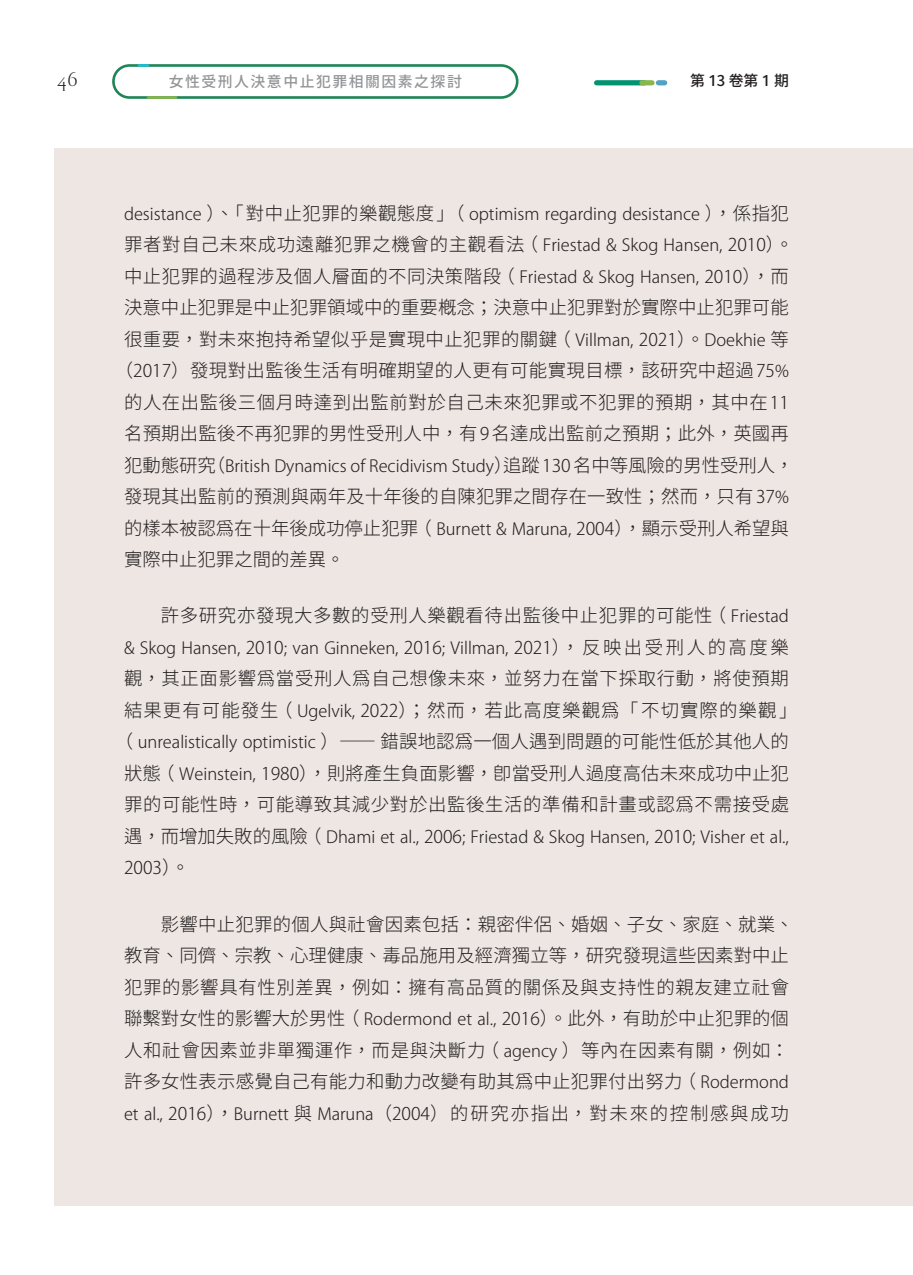
<style>
.page{position:relative;width:913px;height:1275px;background:#fff}
.page>*{position:absolute;margin:0;border:0;box-sizing:border-box;transform-origin:0 0}
.t1{font:19.25px "Bodebeck LT Std";color:#231f20}
.t2{font:18.38px/31.5px "Gen Yo Gothic TW L";letter-spacing:.025em;color:#231f20;text-align:center}
.t3{font:300 17.5px "Koz Go Pro";color:#231f20}
.t4{font:300 16.62px "Koz Go Pro";color:#231f20}
.t5{font:14.88px "Gen Yo Gothic TW M";letter-spacing:.1em;color:#939598}
.t6{font:14.88px "Gen Yo Gothic TW M";color:#231f20}
.s1{font-family:"Gen Yo Gothic TW L";font-weight:400;font-size:18.38px}
.s2{font-family:"Koz Go Pro";font-weight:300;font-size:16.62px}
.s3{font-family:"Koz Go Pro";font-weight:300;font-size:17.5px}
.s4{font-size:17.5px}
</style>
<div class="page">
<div style="left:55px;top:149px;width:858px;height:1057px;background:#ede6e2"></div>
<div style="left:596px;top:80px;width:48px;height:5px;background:#039370"></div>
<div style="left:642px;top:80px;width:10px;height:5px;background:#8bb64d"></div>
<svg style="left:658px;top:80px;width:7px;height:5px"></svg>
<div style="left:112px;top:64px;width:406px;height:35px;border:3px solid #1f8557;border-radius:16px"></div>
<hr style="left:148px;top:96px;width:28px;height:3px;background:#88b54a">
<svg style="left:139px;top:64px;width:9px;height:3px"></svg>
<p class="t1" style="left:57px;top:69px;width:22px">46</p>
<p class="t5" style="left:169px;top:73px;width:295px">女性受刑人決意中止犯罪相關因素之探討</p>
<p class="t6" style="left:690px;top:72px;width:100px">第 13 卷第 1 期</p>
<p class="t4" style="left:124px;top:203px;width:666px">desistance <span class="s1">）、「對中止犯罪的樂觀態度」（</span> optimism regarding desistance <span class="s1">），係指犯</span></p>
<p class="t2" style="left:115px;top:229px;width:680px">罪者對自己未來成功遠離犯罪之機會的主觀看法（ <span class="s2">Friestad &amp; Skog Hansen,</span> <span class="s3">2010</span>）。中止犯罪的過程涉及個人層面的不同決策階段（ <span class="s2">Friestad &amp; Skog Hansen,</span> <span class="s3">2010</span>），而決意中止犯罪是中止犯罪領域中的重要概念；決意中止犯罪對於實際中止犯罪可能很重要，對未來抱持希望似乎是實現中止犯罪的關鍵（ <span class="s2">Villman,</span> <span class="s3">2021</span>）。<span class="s2">Doekhie</span> 等（<span class="s3">2017</span>）發現對出監後生活有明確期望的人更有可能實現目標，該研究中超過<span class="s3">75</span><span class="s2">%</span>的人在出監後三個月時達到出監前對於自己未來犯罪或不犯罪的預期，其中在<span class="s3">11</span>名預期出監後不再犯罪的男性受刑人中，有<span class="s3">9</span>名達成出監前之預期；此外，英國再</p>
<p class="t4" style="left:124px;top:455px;width:671px"><span class="s1">犯動態研究（</span>British Dynamics of Recidivism Study<span class="s1">）追蹤</span><span class="s4">130</span><span class="s1">名中等風險的男性受刑人，</span></p>
<p class="t2" style="left:124px;top:481px;width:666px;text-align:justify">發現其出監前的預測與兩年及十年後的自陳犯罪之間存在一致性；然而，只有<span class="s3">37</span><span class="s2">%</span>的樣本被認為在十年後成功停止犯罪（ <span class="s2">Burnett &amp; Maruna,</span> <span class="s3">2004</span>），顯示受刑人希望與實際中止犯罪之間的差異。</p>
<p class="t2" style="left:161px;top:600px;width:629px">許多研究亦發現大多數的受刑人樂觀看待出監後中止犯罪的可能性（ <span class="s2">Friestad</span></p>
<p class="t4" style="left:124px;top:637px;width:666px">&amp; Skog Hansen, <span class="s4">2010</span>; van Ginneken, <span class="s4">2016</span>; Villman, <span class="s4">2021</span><span class="s1">），反映出受刑人的高度樂</span></p>
<p class="t2" style="left:115px;top:663px;width:676px">觀，其正面影響為當受刑人為自己想像未來，並努力在當下採取行動，將使預期結果更有可能發生（ <span class="s2">Ugelvik,</span> <span class="s3">2022</span>）；然而，若此高度樂觀為「不切實際的樂觀」（ <span class="s2">unrealistically optimistic</span> ）—— 錯誤地認為一個人遇到問題的可能性低於其他人的狀態（ <span class="s2">Weinstein,</span> <span class="s3">1980</span>），則將產生負面影響，即當受刑人過度高估未來成功中止犯罪的可能性時，可能導致其減少對於出監後生活的準備和計畫或認為不需接受處</p>
<p class="t4" style="left:124px;top:826px;width:666px"><span class="s1">遇，而增加失敗的風險（</span> Dhami et al., <span class="s4">2006</span>; Friestad &amp; Skog Hansen, <span class="s4">2010</span>; Visher et al.,</p>
<p class="t3" style="left:124px;top:857px;width:67px">2003<span class="s1">）。</span></p>
<p class="t2" style="left:124px;top:909px;width:671px;text-align:left;text-indent:37px">影響中止犯罪的個人與社會因素包括：親密伴侶、婚姻、子女、家庭、就業、教育、同儕、宗教、心理健康、毒品施用及經濟獨立等，研究發現這些因素對中止犯罪的影響具有性別差異，例如：擁有高品質的關係及與支持性的親友建立社會聯繫對女性的影響大於男性（ <span class="s2">Rodermond et al.,</span> <span class="s3">2016</span>）。此外，有助於中止犯罪的個人和社會因素並非單獨運作，而是與決斷力（ <span class="s2">agency</span> ）等內在因素有關，例如：許多女性表示感覺自己有能力和動力改變有助其為中止犯罪付出努力（ <span class="s2">Rodermond et al.,</span> <span class="s3">2016</span>），<span class="s2">Burnett</span> 與 <span class="s2">Maruna</span>（<span class="s3">2004</span>）的研究亦指出，對未來的控制感與成功</p>
</div>
